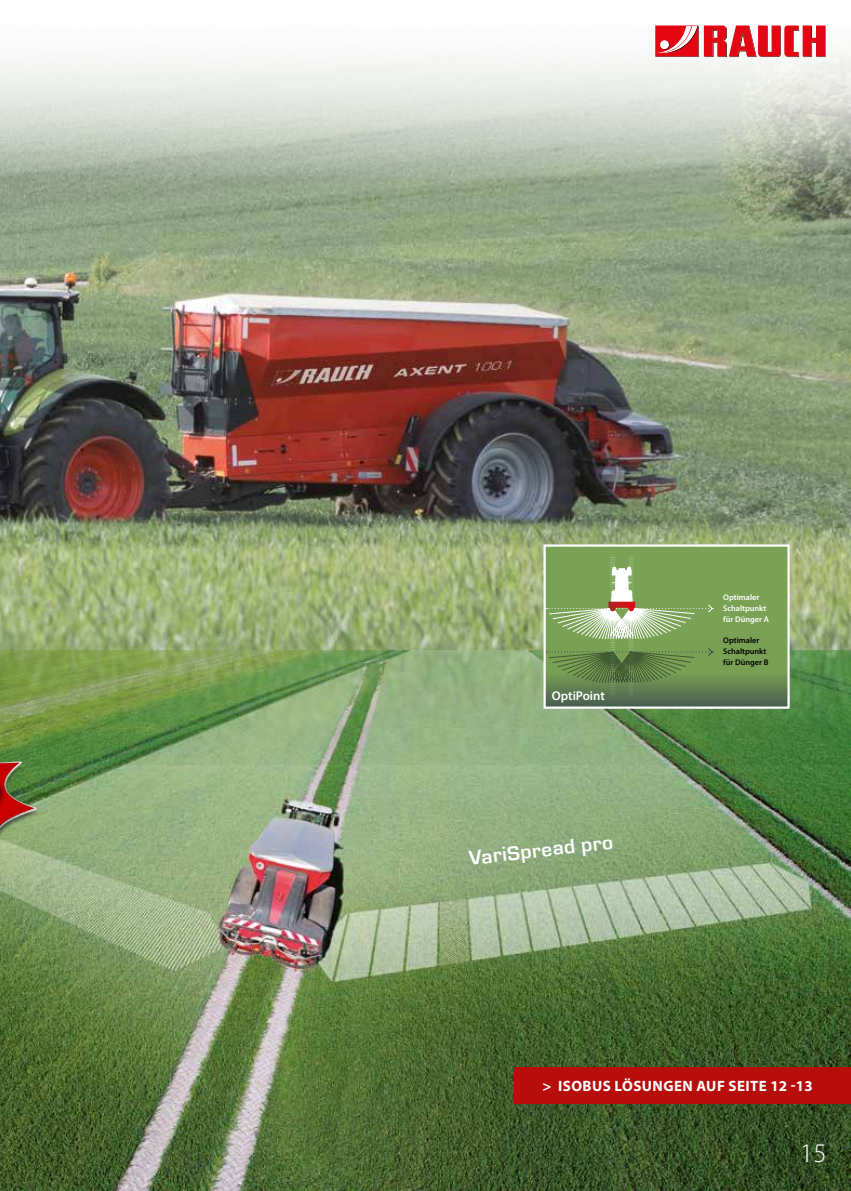
<style>
.page{position:relative;width:851px;height:1191px;background:#fff}
.page>*{position:absolute;margin:0;border:0;box-sizing:border-box;transform-origin:0 0}
.t1{font:300 27px "Myriad Pro";color:#fff}
.t2{font:21px "Eurostile MN Medium";color:#fff}
.t3{font:700 15px "Myriad Pro";letter-spacing:.03em;color:#fff}
.t4{font:600 12.75px "Myriad Pro";color:#fff}
.t5{font:600 8.25px/10.6px "Myriad Pro";color:#fff}
.t6{font:600 8.25px/10.6px "Myriad Pro";color:#000}
</style>
<div class="page">
<img style="left:0;top:180px;width:850px;height:470px">
<img style="left:0;top:650px;width:850px;height:541px">
<svg style="left:0;top:25px;width:850px;height:155px"></svg>
<div style="left:514px;top:1067px;width:336px;height:36px;background:#b70e0c"></div>
<svg style="left:655px;top:26px;width:170px;height:31px"></svg>
<div style="left:660px;top:40px;width:8px;height:9px;background:#fff;border-radius:50%"></div>
<img style="left:0;top:878px;width:59px;height:4px">
<svg style="left:0;top:708px;width:87px;height:170px"></svg>
<div style="left:544px;top:546px;width:244px;height:161px;background:#79a255"></div>
<svg style="left:546px;top:651px;width:240px;height:55px"></svg>
<svg style="left:546px;top:557px;width:167px;height:139px"></svg>
<div style="left:543px;top:544px;width:246px;height:165px;border:2px solid #fff"></div>
<h3 class="t4" style="left:551px;top:688px;width:55px">OptiPoint</h3>
<h2 class="t2" style="left:467px;top:846px;width:146px;rotate:-6deg">VariSpread pro</h2>
<p class="t5" style="left:723px;top:592px;width:47px">Optimaler<br>Schaltpunkt für Dünger A</p>
<p class="t6" style="left:723px;top:635px;width:47px">Optimaler<br>Schaltpunkt für Dünger B</p>
<h3 class="t3" style="left:542px;top:1076px;width:271px">&gt; ISOBUS LÖSUNGEN AUF SEITE 12 -13</h3>
<h1 class="t1" style="left:800px;top:1138px;width:28px">15</h1>
</div>
